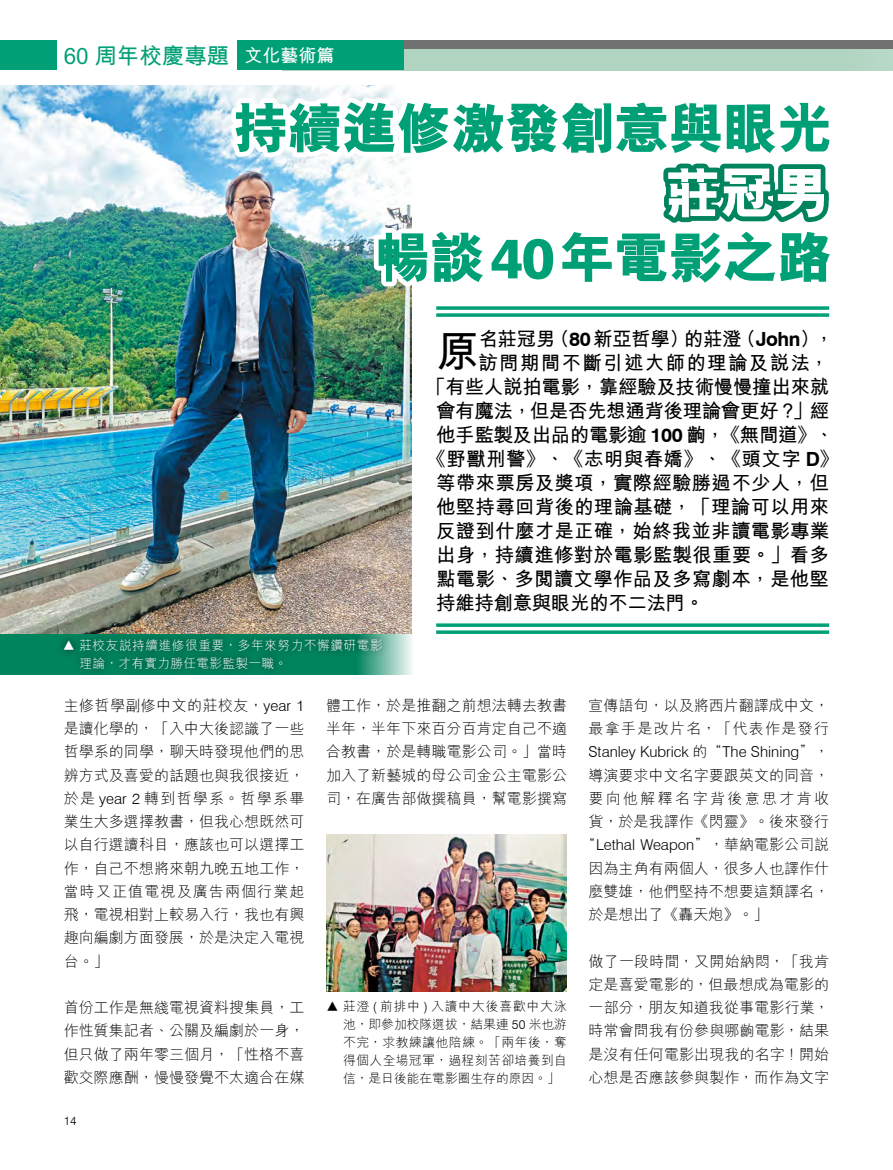
<style>
.page{position:relative;width:893px;height:1170px;background:#fff}
.page>*{position:absolute;margin:0;border:0;box-sizing:border-box;transform-origin:0 0}
.t1{font:800 55.8px "M Hei HK";letter-spacing:-.025em;color:#00a077}
.t2{font:800 55.8px "M Hei HK";color:#fff}
.t3{font:700 43.05px "M Hei HK";color:#000}
.t4{font:700 22.5px "M Hei HK";color:#00a077}
.t5{font:700 19.5px "M Hei HK";letter-spacing:.01em;color:#000}
.t6{font:700 19.5px "M Hei HK";letter-spacing:-.02em;color:#000}
.t7{font:700 19.5px "M Hei HK";letter-spacing:-.015em;color:#000}
.t8{font:700 19.5px "M Hei HK";letter-spacing:.065em;color:#000}
.t9{font:300 15px/23.2px "M Hei HK";letter-spacing:.005em;color:#000;text-align:justify}
.t10{font:300 15px "Swiss 721 BT";color:#000}
.t11{font:300 12.75px/18px "M Hei HK";letter-spacing:.04em;color:#000;text-align:justify}
.t12{font:300 12.75px/18px "M Hei HK";letter-spacing:.035em;color:#fff}
.t13{font:300 12px "Swiss 721 BT";color:#000}
.s1{font-size:18px;color:#fff}
.s2{font-family:"Swiss 721 BT"}
.s3{font-family:"M Hei HK"}
</style>
<div class="page">
<div style="left:282px;top:49px;width:611px;height:21px;background:#b6d8c5"></div>
<div style="left:282px;top:41px;width:611px;height:8px;background:#727171"></div>
<div style="left:0;top:41px;width:57px;height:29px;background:#00a077"></div>
<img style="left:0;top:85px;width:411px;height:549px">
<svg style="left:0;top:634px;width:412px;height:40px;background:#369e80"></svg>
<div style="left:55px;top:630px;width:336px;height:47px;background:#000;opacity:.75"></div>
<svg style="left:436px;top:623px;width:393px;height:4px;background:#1fab87"></svg>
<svg style="left:436px;top:630px;width:393px;height:4px;background:#1fab87"></svg>
<svg style="left:436px;top:306px;width:393px;height:4px;background:#1fab87"></svg>
<svg style="left:436px;top:313px;width:393px;height:4px;background:#1fab87"></svg>
<svg style="left:203px;top:40px;width:660px;height:262px"></svg>
<img style="left:326px;top:834px;width:241px;height:157px">
<h3 class="t4" style="left:64px;top:39px;width:272px">60 周年校慶專題 <span class="s1">文化藝術篇</span></h3>
<h1 class="t1" style="left:233px;top:100px;width:601px">持續進修激發創意與眼光</h1>
<h1 class="t2" style="left:665px;top:165px;width:166px">莊冠男</h1>
<h1 class="t1" style="left:375px;top:230px;width:459px">暢談<span class="s2">40</span>年電影之路</h1>
<p class="t12" style="left:79px;top:635px;width:305px;text-indent:-17px">▲ 莊校友說持續進修很重要，多年來努力不懈鑽研電影理論，才有實力勝任電影監製一職。</p>
<h2 class="t3" style="left:436px;top:319px;width:45px">原</h2>
<h3 class="t6" style="left:478px;top:324px;width:357px">名莊冠男（<span class="s2">80</span>新亞哲學）的莊澄（<span class="s2">John</span>），</h3>
<h3 class="t8" style="left:478px;top:348px;width:352px">訪問期間不斷引述大師的理論及說法，</h3>
<h3 class="t7" style="left:426px;top:372px;width:404px">「有些人說拍電影，靠經驗及技術慢慢撞出來就</h3>
<h3 class="t6" style="left:436px;top:396px;width:394px">會有魔法，但是否先想通背後理論會更好？」經</h3>
<h3 class="t6" style="left:436px;top:420px;width:399px">他手監製及出品的電影逾 <span class="s2">100</span> 齣，《無間道》、</h3>
<h3 class="t5" style="left:426px;top:444px;width:414px">《野獸刑警》、《志明與春嬌》、《頭文字 <span class="s2">D</span>》</h3>
<h3 class="t5" style="left:436px;top:468px;width:394px">等帶來票房及獎項，實際經驗勝過不少人，但</h3>
<h3 class="t5" style="left:436px;top:492px;width:394px">他堅持尋回背後的理論基礎，「理論可以用來</h3>
<h3 class="t5" style="left:436px;top:516px;width:394px">反證到什麼才是正確，始終我並非讀電影專業</h3>
<h3 class="t5" style="left:436px;top:540px;width:394px">出身，持續進修對於電影監製很重要。」看多</h3>
<h3 class="t5" style="left:436px;top:564px;width:394px">點電影、多閱讀文學作品及多寫劇本，是他堅</h3>
<h3 class="t6" style="left:436px;top:588px;width:269px">持維持創意與眼光的不二法門。</h3>
<p class="t9" style="left:64px;top:693px;width:242px">主修哲學副修中文的莊校友，<span class="s2">year 1</span>是讀化學的，「入中大後認識了一些哲學系的同學，聊天時發現他們的思辨方式及喜愛的話題也與我很接近，於是 <span class="s2">year 2</span> 轉到哲學系。哲學系畢業生大多選擇教書，但我心想既然可以自行選讀科目，應該也可以選擇工作，自己不想將來朝九晚五地工作，當時又正值電視及廣告兩個行業起飛，電視相對上較易入行，我也有興趣向編劇方面發展，於是決定入電視台。」</p>
<p class="t9" style="left:64px;top:995px;width:242px">首份工作是無綫電視資料搜集員，工作性質集記者、公關及編劇於一身，但只做了兩年零三個月，「性格不喜歡交際應酬，慢慢發覺不太適合在媒</p>
<p class="t13" style="left:64px;top:1113px;width:14px">14</p>
<p class="t9" style="left:326px;top:693px;width:243px">體工作，於是推翻之前想法轉去教書半年，半年下來百分百肯定自己不適合教書，於是轉職電影公司。」當時加入了新藝城的母公司金公主電影公司，在廣告部做撰稿員，幫電影撰寫</p>
<p class="t9" style="left:588px;top:693px;width:242px">宣傳語句，以及將西片翻譯成中文，最拿手是改片名，「代表作是發行</p>
<p class="t10" style="left:588px;top:742px;width:242px">Stanley Kubrick <span class="s3">的“</span>The Shining<span class="s3">”，</span></p>
<p class="t9" style="left:588px;top:763px;width:242px">導演要求中文名字要跟英文的同音，要向他解釋名字背後意思才肯收貨，於是我譯作《閃靈》。後來發行</p>
<p class="t10" style="left:581px;top:835px;width:250px"><span class="s3">“</span>Lethal Weapon<span class="s3">”，華納電影公司說</span></p>
<p class="t9" style="left:588px;top:856px;width:242px">因為主角有兩個人，很多人也譯作什麼雙雄，他們堅持不想要這類譯名，於是想出了《轟天炮》。」</p>
<p class="t9" style="left:588px;top:949px;width:242px">做了一段時間，又開始納悶，「我肯定是喜愛電影的，但最想成為電影的一部分，朋友知道我從事電影行業，時常會問我有份參與哪齣電影，結果是沒有任何電影出現我的名字！開始心想是否應該參與製作，而作為文字</p>
<p class="t11" style="left:343px;top:997px;width:226px;text-indent:-17px">▲ 莊澄 <span class="s2">(</span> 前排中 <span class="s2">)</span> 入讀中大後喜歡中大泳池，即參加校隊選拔，結果連 <span class="s2">50</span> 米也游不完，求教練讓他陪練。「兩年後，奪得個人全場冠軍，過程刻苦卻培養到自信，是日後能在電影圈生存的原因。」</p>
</div>
